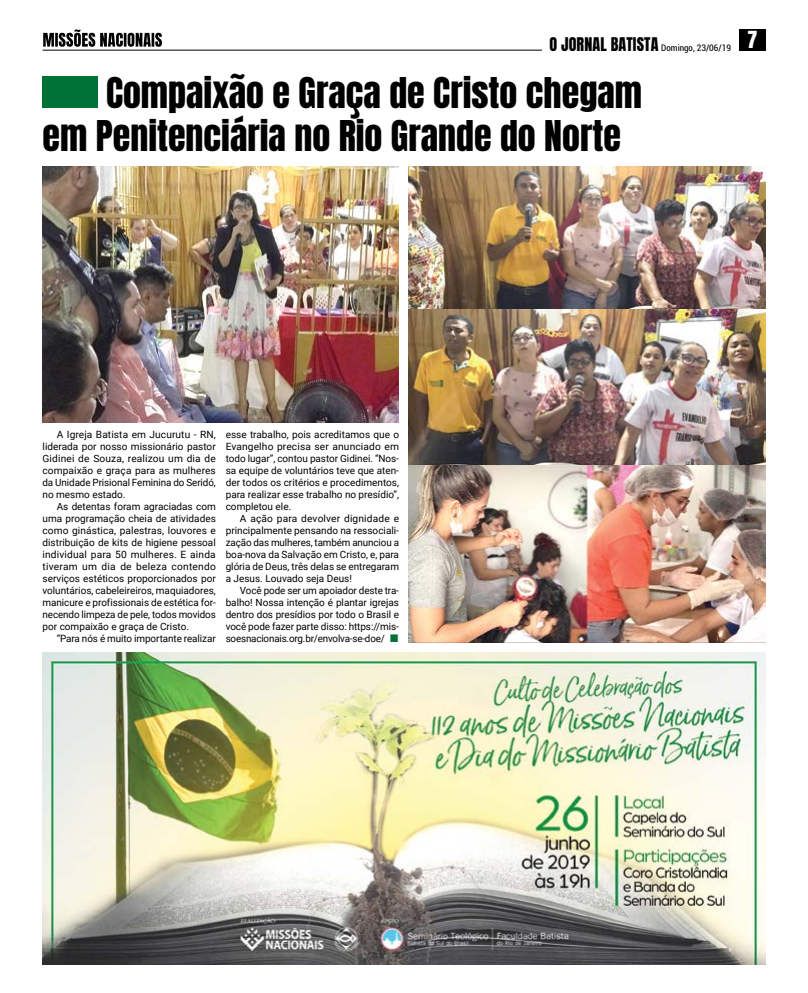
<style>
.page{position:relative;width:808px;height:993px;background:#fff}
.page>*{position:absolute;margin:0;border:0;box-sizing:border-box;transform-origin:0 0}
.t1{font:36px/43.2px "Anton";color:#000}
.t2{font:20px "Anton";color:#fff}
.t3{font:10px/12px "Roboto";letter-spacing:-.005em;color:#000;text-align:justify}
.t4{font:condensed 9px "Roboto";color:#000}
.s1{font-family:"Anton";font-stretch:normal;font-size:16px}
.s2{color:#007236}
</style>
<div class="page">
<div style="left:739px;top:29px;width:26px;height:22px;background:#000"></div>
<hr style="left:43px;top:50px;width:499px;height:1px;background:#000">
<svg style="left:43px;top:29px;width:119px;height:18px"></svg>
<img style="left:42px;top:652px;width:723px;height:312px">
<div style="left:43px;top:76px;width:55px;height:32px;background:#007236"></div>
<img style="left:409px;top:167px;width:356px;height:475px">
<img style="left:43px;top:167px;width:356px;height:255px">
<p class="t4" style="left:549px;top:41px;width:183px"><span class="s1">O JORNAL BATISTA</span> Domingo, 23/06/19</p>
<h2 class="t2" style="left:747px;top:30px;width:11px">7</h2>
<h1 class="t1" style="left:43px;top:74px;width:601px;text-indent:63px">Compaixão e Graça de Cristo chegam em Penitenciária no Rio Grande do Norte</h1>
<p class="t3" style="left:43px;top:428px;width:175px;text-indent:14px">A Igreja Batista em Jucurutu - RN, liderada por nosso missionário pastor Gidinei de Souza, realizou um dia de compaixão e graça para as mulheres da Unidade Prisional Feminina do Seridó, no mesmo estado.</p>
<p class="t3" style="left:43px;top:500px;width:175px;text-indent:14px">As detentas foram agraciadas com uma programação cheia de atividades como ginástica, palestras, louvores e distribuição de kits de higiene pessoal individual para 50 mulheres. E ainda tiveram um dia de beleza contendo serviços estéticos proporcionados por voluntários, cabeleireiros, maquiadores, manicure e profissionais de estética for&shy;necendo limpeza de pele, todos movidos por compaixão e graça de Cristo.</p>
<p class="t3" style="left:57px;top:632px;width:161px">“Para nós é muito importante realizar</p>
<p class="t3" style="left:226px;top:428px;width:175px">esse trabalho, pois acreditamos que o Evangelho precisa ser anunciado em todo lugar”, contou pastor Gidinei. “Nos&shy;sa equipe de voluntários teve que aten&shy;der todos os critérios e procedimentos, para realizar esse trabalho no presídio”, completou ele.</p>
<p class="t3" style="left:226px;top:512px;width:175px;text-indent:14px">A ação para devolver dignidade e principalmente pensando na ressociali&shy;zação das mulheres, também anunciou a boa-nova da Salvação em Cristo, e, para glória de Deus, três delas se entregaram a Jesus. Louvado seja Deus!</p>
<p class="t3" style="left:226px;top:584px;width:175px;text-indent:14px">Você pode ser um apoiador deste tra&shy;balho! Nossa intenção é plantar igrejas dentro dos presídios por todo o Brasil e você pode fazer parte disso: https://mis&shy;soesnacionais.org.br/envolva-se-doe/ <span class="s2">■</span></p>
</div>
